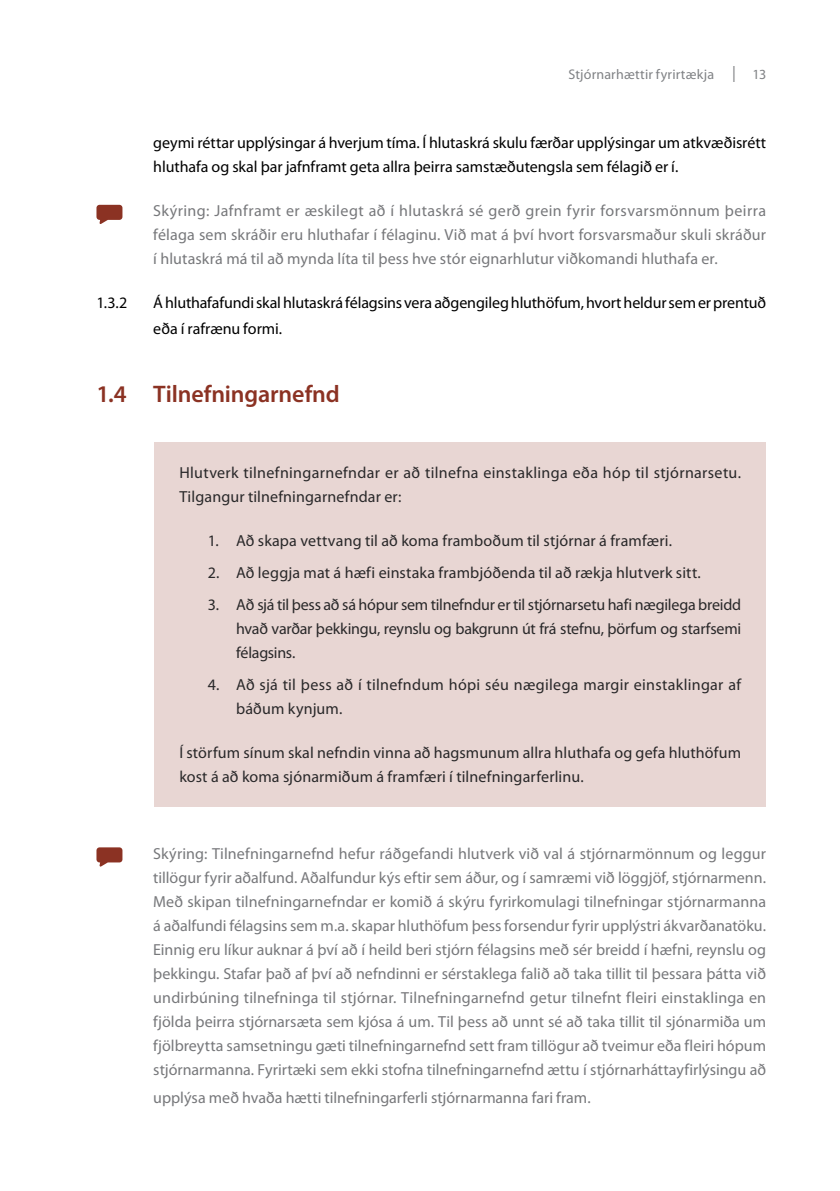
<style>
.page{position:relative;width:840px;height:1191px;background:#fff}
.page>*{position:absolute;margin:0;border:0;box-sizing:border-box;transform-origin:0 0}
.t1{font:600 24px "Myriad Pro";letter-spacing:-.005em;color:#8b3223}
.t2{font:16px/24px "Myriad Pro";color:#77787b;text-align:justify}
.t3{font:16px/24px "Myriad Pro";letter-spacing:.01em;color:#292829}
.t4{font:16px/24px "Myriad Pro";letter-spacing:-.005em;color:#000}
.t5{font:14px "Myriad Pro";letter-spacing:.015em;color:#808285}
.s1{font-size:16px}
</style>
<div class="page">
<div style="left:154px;top:442px;width:611px;height:364px;background:#e8d6d3"></div>
<svg style="left:96px;top:205px;width:26px;height:19px"></svg>
<svg style="left:96px;top:847px;width:26px;height:19px"></svg>
<p class="t5" style="left:568px;top:65px;width:199px">Stjórnarhættir fyrirtækja <span class="s1">|</span> 13</p>
<p class="t4" style="left:153px;top:130px;width:614px">geymi réttar upplýsingar á hverjum tíma. Í hlutaskrá skulu færðar upplýsingar um atkvæðisrétt hluthafa og skal þar jafnframt geta allra þeirra samstæðutengsla sem félagið er í.</p>
<p class="t2" style="left:153px;top:198px;width:614px">Skýring: Jafnframt er æskilegt að í hlutaskrá sé gerð grein fyrir forsvarsmönnum þeirra félaga sem skráðir eru hluthafar í félaginu. Við mat á því hvort forsvarsmaður skuli skráður í hlutaskrá má til að mynda líta til þess hve stór eignarhlutur viðkomandi hluthafa er.</p>
<p class="t4" style="left:96px;top:290px;width:32px">1.3.2</p>
<p class="t4" style="left:153px;top:289px;width:614px;line-height:26px">Á hluthafafundi skal hlutaskrá félagsins vera aðgengileg hluthöfum, hvort heldur sem er prentuð eða í rafrænu formi.</p>
<h1 class="t1" style="left:96px;top:379px;width:245px">1.4 Tilnefningarnefnd</h1>
<p class="t3" style="left:179px;top:461px;width:563px">Hlutverk tilnefningarnefndar er að tilnefna einstaklinga eða hóp til stjórnarsetu.<br>Tilgangur tilnefningarnefndar er:</p>
<p class="t3" style="left:207px;top:529px;width:465px">1. Að skapa vettvang til að koma framboðum til stjórnar á framfæri.</p>
<p class="t3" style="left:207px;top:561px;width:494px">2. Að leggja mat á hæfi einstaka frambjóðenda til að rækja hlutverk sitt.</p>
<p class="t3" style="left:236px;top:593px;width:506px;text-align:justify;text-indent:-28px">3. Að sjá til þess að sá hópur sem tilnefndur er til stjórnarsetu hafi nægilega breidd hvað varðar þekkingu, reynslu og bakgrunn út frá stefnu, þörfum og starfsemi félagsins.</p>
<p class="t3" style="left:236px;top:673px;width:506px;text-indent:-28px">4. Að sjá til þess að í tilnefndum hópi séu nægilega margir einstaklingar af báðum kynjum.</p>
<p class="t3" style="left:179px;top:741px;width:563px">Í störfum sínum skal nefndin vinna að hagsmunum allra hluthafa og gefa hluthöfum kost á að koma sjónarmiðum á framfæri í tilnefningarferlinu.</p>
<p class="t2" style="left:153px;top:841px;width:614px">Skýring: Tilnefningarnefnd hefur ráðgefandi hlutverk við val á stjórnarmönnum og leggur tillögur fyrir aðalfund. Aðalfundur kýs eftir sem áður, og í samræmi við löggjöf, stjórnarmenn.<br>Með skipan tilnefningarnefndar er komið á skýru fyrirkomulagi tilnefningar stjórnarmanna á aðalfundi félagsins sem m.a. skapar hluthöfum þess forsendur fyrir upplýstri ákvarðanatöku.<br>Einnig eru líkur auknar á því að í heild beri stjórn félagsins með sér breidd í hæfni, reynslu og þekkingu. Stafar það af því að nefndinni er sérstaklega falið að taka tillit til þessara þátta við undirbúning tilnefninga til stjórnar. Tilnefningarnefnd getur tilnefnt fleiri einstaklinga en fjölda þeirra stjórnarsæta sem kjósa á um. Til þess að unnt sé að taka tillit til sjónarmiða um fjölbreytta samsetningu gæti tilnefningarnefnd sett fram tillögur að tveimur eða fleiri hópum stjórnarmanna. Fyrirtæki sem ekki stofna tilnefningarnefnd ættu í stjórnarháttayfirlýsingu að</p>
<p class="t2" style="left:153px;top:1085px;width:438px">upplýsa með hvaða hætti tilnefningarferli stjórnarmanna fari fram.</p>
</div>
